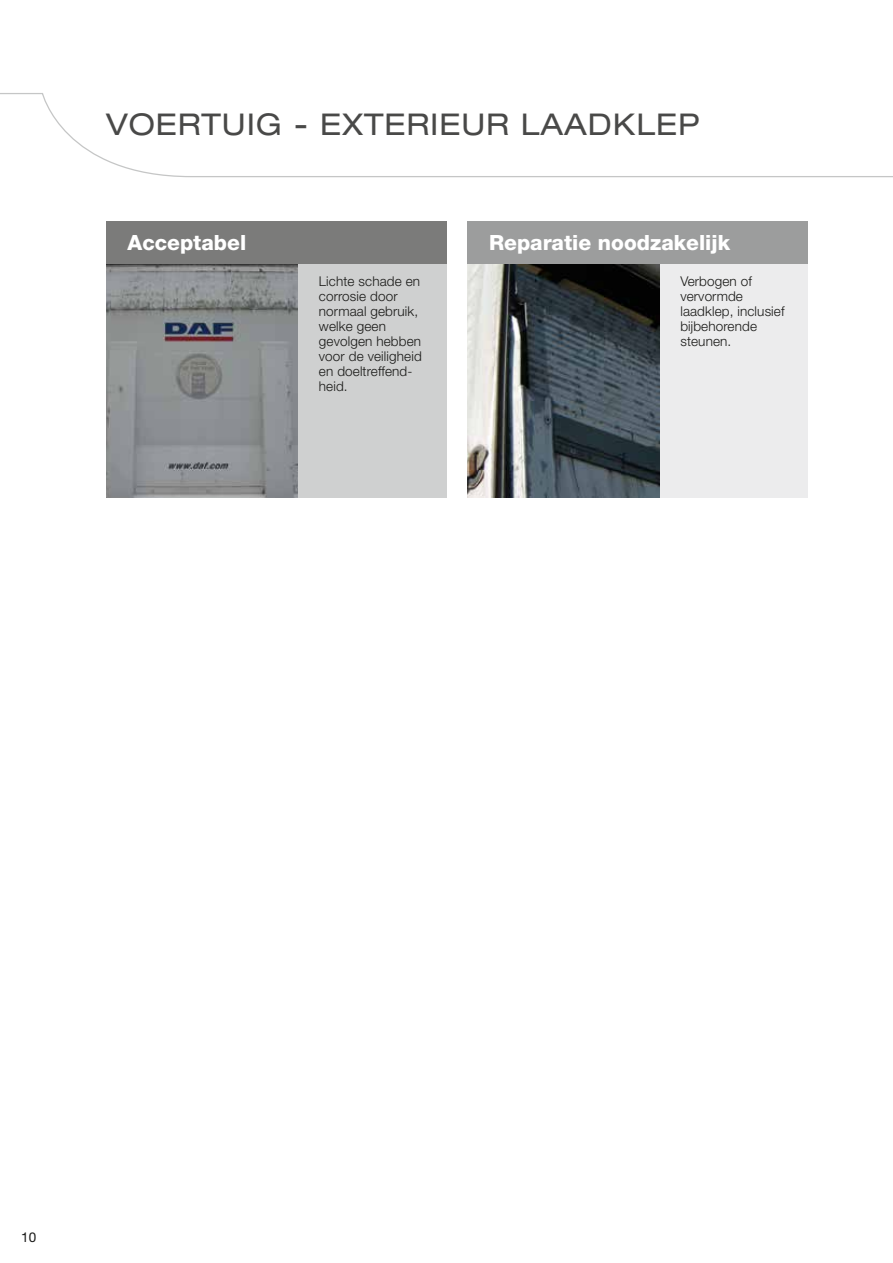
<style>
.page{position:relative;width:893px;height:1263px;background:#fff}
.page>*{position:absolute;margin:0;border:0;box-sizing:border-box;transform-origin:0 0}
.t1{font:expanded 30px "Helvetica Neue LT Pro";letter-spacing:.03em;color:#494948}
.t2{font:800 21px "Helvetica Neue LT Pro";color:#fff}
.t3{font:300 13.5px/15px "Helvetica Neue LT Pro";letter-spacing:.01em;color:#1a1a18}
.t4{font:13.5px "Helvetica Neue LT Pro";color:#1a1a18}
</style>
<div class="page">
<svg style="left:0;top:93px;width:893px;height:85px"></svg>
<div style="left:106px;top:221px;width:340px;height:276px;background:#cfd0d0"></div>
<div style="left:468px;top:221px;width:340px;height:276px;background:#ececed"></div>
<img style="left:106px;top:264px;width:192px;height:233px">
<img style="left:468px;top:264px;width:191px;height:233px">
<div style="left:106px;top:221px;width:340px;height:43px;background:#7b7b7a"></div>
<div style="left:468px;top:221px;width:340px;height:43px;background:#9c9d9d"></div>
<h1 class="t1" style="left:106px;top:107px;width:595px">VOERTUIG - EXTERIEUR LAADKLEP</h1>
<h2 class="t2" style="left:128px;top:230px;width:120px">Acceptabel</h2>
<h2 class="t2" style="left:489px;top:230px;width:243px">Reparatie noodzakelijk</h2>
<p class="t3" style="left:319px;top:273px;width:104px">Lichte schade en corrosie door normaal gebruik, welke geen gevolgen hebben voor de veiligheid en doeltreffend&shy;heid.</p>
<p class="t3" style="left:680px;top:273px;width:106px">Verbogen of vervormde laadklep, inclusief bijbehorende steunen.</p>
<p class="t4" style="left:21px;top:1229px;width:17px">10</p>
</div>
